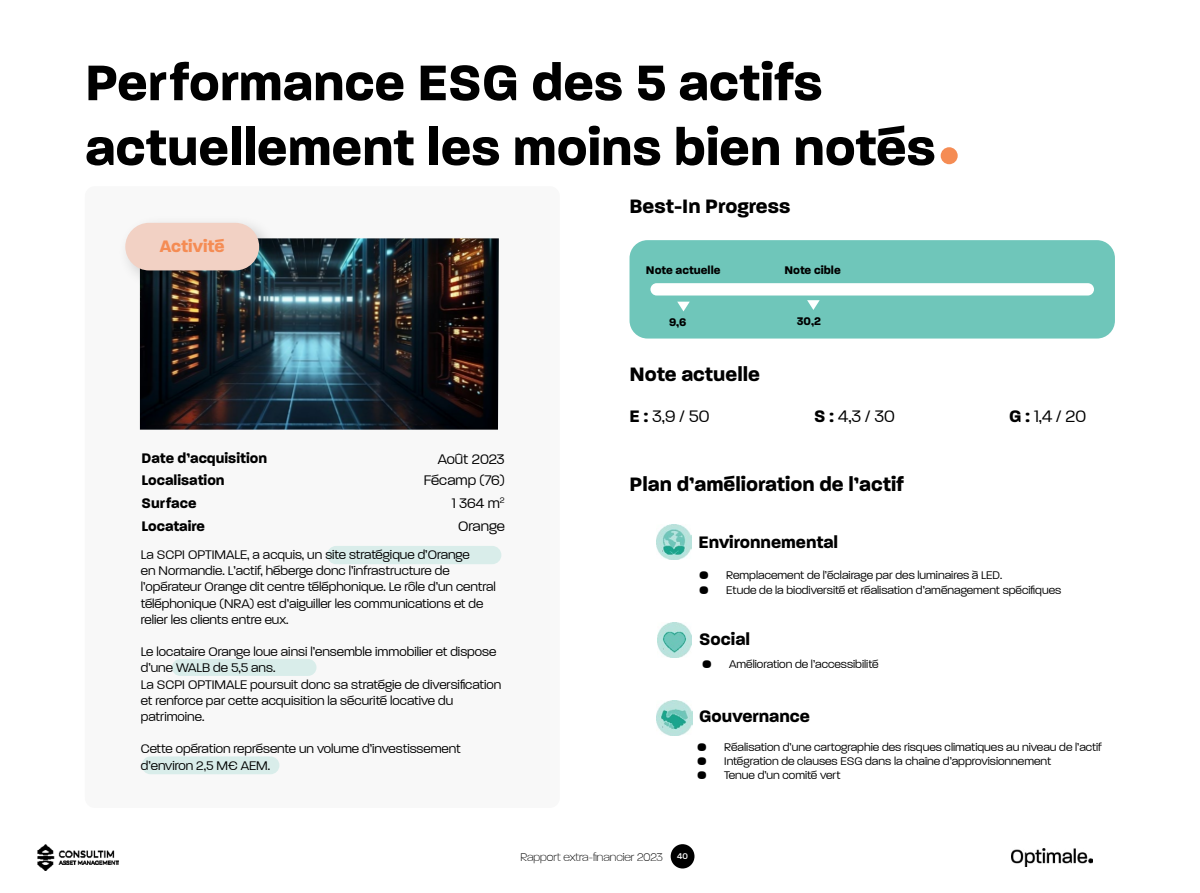
<style>
.page{position:relative;width:1200px;height:893px;background:#fff}
.page>*{position:absolute;margin:0;border:0;box-sizing:border-box;transform-origin:0 0}
.t1{font:700 54px/64.8px "Paralucent";color:#000}
.t2{font:700 21px "Paralucent";color:#000}
.t3{font:700 18px "Paralucent";color:#000}
.t4{font:300 18px "Paralucent";color:#000}
.t5{font:700 18px "Paralucent";color:#f58c54}
.t6{font:700 15px "Paralucent";color:#000}
.t7{font:300 15px "Paralucent";color:#000}
.t8{font:300 13.5px/16.2px "Paralucent";color:#000}
.t9{font:300 12px "Paralucent";color:#000}
.t10{font:200 12px "Paralucent";color:#000}
.t11{font:700 12px "Paralucent";color:#000}
.s1{font-weight:700}
</style>
<div class="page">
<div style="left:671px;top:844px;width:23px;height:24px;background:#000;border-radius:50%"></div>
<img style="left:1012px;top:848px;width:80px;height:18px">
<img style="left:37px;top:844px;width:82px;height:26px">
<div style="left:630px;top:240px;width:485px;height:99px;background:#6fc6ba;border-radius:18px"></div>
<div style="left:650px;top:283px;width:444px;height:12px;background:#fff;border-radius:6px"></div>
<svg style="left:677px;top:302px;width:13px;height:9px"></svg>
<svg style="left:807px;top:300px;width:13px;height:10px"></svg>
<img style="left:657px;top:524px;width:35px;height:35px">
<img style="left:657px;top:700px;width:35px;height:36px">
<img style="left:657px;top:622px;width:35px;height:35px">
<div style="left:941px;top:147px;width:17px;height:17px;background:#f58c54;border-radius:50%"></div>
<div style="left:85px;top:186px;width:475px;height:622px;background:#f8f8f8;border-radius:10px"></div>
<img style="left:140px;top:238px;width:359px;height:192px">
<div style="left:117px;top:215px;width:162px;height:75px;background:#000;opacity:.19"></div>
<div style="left:125px;top:223px;width:134px;height:47px;background:#f2d1c4;border-radius:24px"></div>
<div style="left:142px;top:756px;width:137px;height:18px;background:#d9edea;border-radius:9px"></div>
<div style="left:327px;top:546px;width:174px;height:18px;background:#d9edea;border-radius:9px"></div>
<div style="left:172px;top:659px;width:145px;height:17px;background:#d9edea;border-radius:9px"></div>
<h1 class="t1" style="left:85px;top:51px;width:852px">Performance ESG des 5 actifs actuellement les moins bien notés</h1>
<h3 class="t5" style="left:160px;top:236px;width:66px">Activité</h3>
<p class="t6" style="left:142px;top:449px;width:127px">Date d’acquisition</p>
<p class="t7" style="left:438px;top:450px;width:68px">Août 2023</p>
<p class="t6" style="left:142px;top:471px;width:85px">Localisation</p>
<p class="t7" style="left:424px;top:472px;width:83px">Fécamp (76)</p>
<p class="t6" style="left:142px;top:494px;width:56px">Surface</p>
<p class="t7" style="left:452px;top:494px;width:55px">1 364 m<sup>2</sup></p>
<p class="t6" style="left:142px;top:517px;width:65px">Locataire</p>
<p class="t7" style="left:458px;top:517px;width:48px">Orange</p>
<p class="t8" style="left:141px;top:546px;width:357px">La SCPI OPTIMALE, a acquis, un site stratégique d’Orange<br>en Normandie. L’actif, héberge donc l’infrastructure de l’opérateur Orange dit centre téléphonique. Le rôle d’un central téléphonique (NRA) est d’aiguiller les communications et de relier les clients entre eux.</p>
<p class="t8" style="left:141px;top:644px;width:362px">Le locataire Orange loue ainsi l’ensemble immobilier et dispose d’une WALB de 5,5 ans.<br>La SCPI OPTIMALE poursuit donc sa stratégie de diversification et renforce par cette acquisition la sécurité locative du patrimoine.</p>
<p class="t8" style="left:141px;top:741px;width:321px">Cette opération représente un volume d’investissement d’environ 2,5 M€ AEM.</p>
<h2 class="t2" style="left:630px;top:193px;width:162px">Best-In Progress</h2>
<p class="t11" style="left:646px;top:263px;width:76px">Note actuelle</p>
<p class="t11" style="left:784px;top:263px;width:58px">Note cible</p>
<p class="t11" style="left:669px;top:315px;width:19px">9,6</p>
<p class="t11" style="left:797px;top:314px;width:26px">30,2</p>
<h2 class="t2" style="left:630px;top:361px;width:132px">Note actuelle</h2>
<h3 class="t4" style="left:630px;top:406px;width:81px"><span class="s1">E :</span> 3,9 / 50</h3>
<h3 class="t4" style="left:814px;top:406px;width:82px"><span class="s1">S :</span> 4,3 / 30</h3>
<h3 class="t4" style="left:1009px;top:406px;width:79px"><span class="s1">G :</span> 1,4 / 20</h3>
<h2 class="t2" style="left:630px;top:472px;width:276px">Plan d’amélioration de l’actif</h2>
<h3 class="t3" style="left:699px;top:531px;width:141px">Environnemental</h3>
<p class="t9" style="left:699px;top:569px;width:305px">• Remplacement de l’éclairage par des luminaires à LED.</p>
<p class="t9" style="left:699px;top:583px;width:364px">• Etude de la biodiversité et réalisation d’aménagement spécifiques</p>
<h3 class="t3" style="left:699px;top:629px;width:52px">Social</h3>
<p class="t9" style="left:702px;top:657px;width:178px">• Amélioration de l’accessibilité</p>
<h3 class="t3" style="left:699px;top:706px;width:112px">Gouvernance</h3>
<p class="t9" style="left:697px;top:740px;width:406px">• Réalisation d’une cartographie des risques climatiques au niveau de l’actif</p>
<p class="t9" style="left:697px;top:754px;width:355px">• Intégration de clauses ESG dans la chaîne d’approvisionnement</p>
<p class="t9" style="left:697px;top:769px;width:145px">• Tenue d’un comité vert</p>
<p class="t10" style="left:520px;top:850px;width:169px">Rapport extra-financier 2023 <sup>40</sup></p>
</div>
